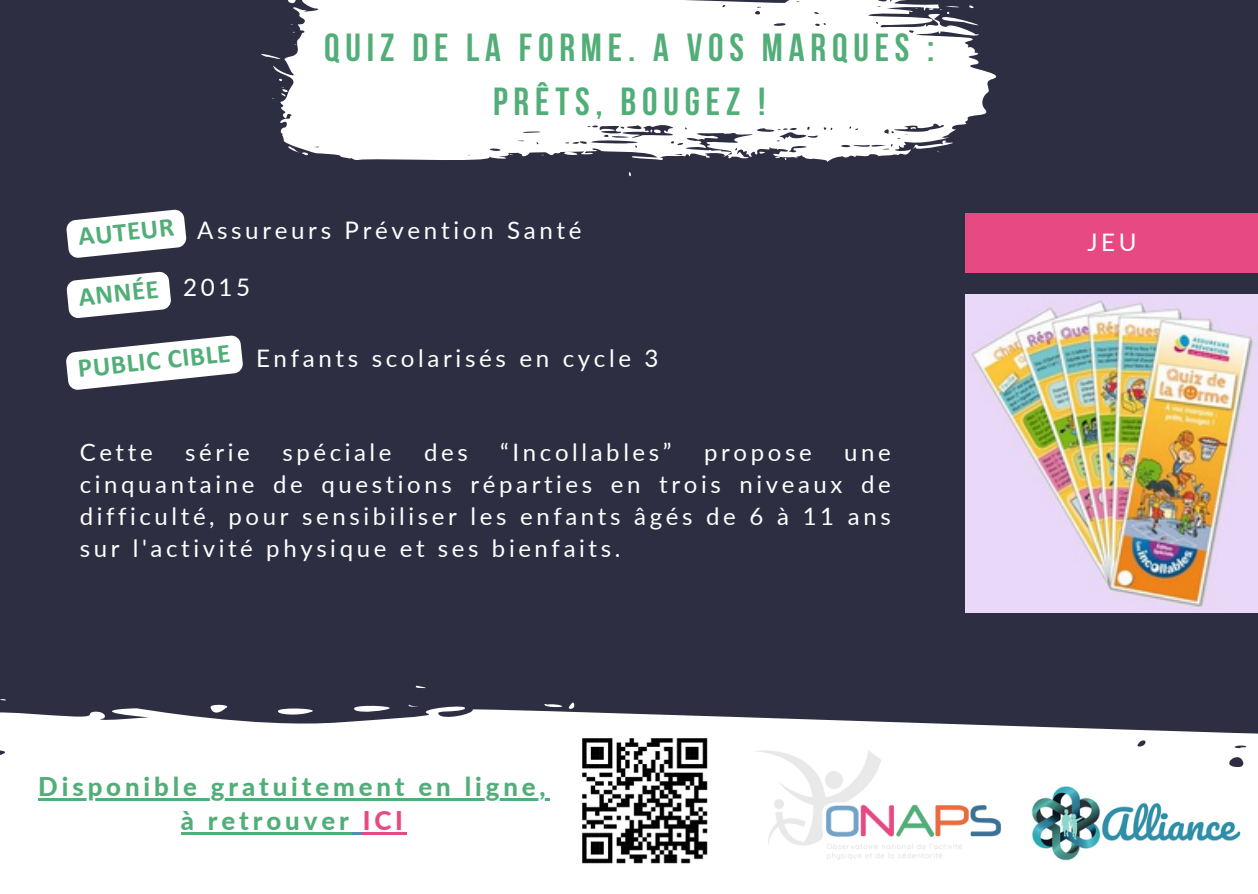
<style>
.page{position:relative;width:1258px;height:894px;background:#fff}
.page>*{position:absolute;margin:0;border:0;box-sizing:border-box;transform-origin:0 0}
.t1{font:700 39px/54px "Bebas Neue";letter-spacing:.15em;color:#52ae78;text-align:center}
.t2{font:700 27px "Calibri";color:#52ae78}
.t3{font:800 25.8px/34.5px "Lato";letter-spacing:.15em;color:#52ae78;text-align:center}
.t4{font:24px/32.1px "Lato";letter-spacing:.15em;color:#fff;text-align:justify}
.t5{font:24px "Lato";letter-spacing:.15em;color:#feffff}
.s1{color:#e74982}
</style>
<div class="page">
<div style="left:0;top:0;width:1258px;height:893px;background:#2d2e42"></div>
<svg style="left:0;top:685px;width:1258px;height:208px;fill:#fff"></svg>
<svg style="left:261px;top:0;width:736px;height:177px;fill:#fff"></svg>
<hr style="left:38px;top:797px;width:511px;height:3px;background:#52ae78">
<hr style="left:181px;top:832px;width:172px;height:2px;background:#52ae78">
<svg style="left:353px;top:832px;width:10px;height:2px"></svg>
<hr style="left:363px;top:832px;width:44px;height:2px;background:#e74982">
<img style="left:965px;top:295px;width:293px;height:317px">
<div style="left:965px;top:213px;width:293px;height:60px;background:#e74982"></div>
<img style="left:576px;top:732px;width:135px;height:135px">
<svg style="left:66px;top:209px;width:121px;height:49px"></svg>
<svg style="left:66px;top:271px;width:105px;height:47px"></svg>
<svg style="left:66px;top:335px;width:177px;height:55px"></svg>
<img style="left:753px;top:750px;width:248px;height:113px">
<img style="left:1017px;top:773px;width:234px;height:101px">
<p class="t1" style="left:324px;top:24px;width:612px">QUIZ DE LA FORME. A VOS MARQUES :<br>PRÊTS, BOUGEZ !</p>
<p class="t2" style="left:77px;top:225px;width:98px;rotate:-6deg">AUTEUR</p>
<h4 class="t2" style="left:77px;top:285px;width:82px;rotate:-6deg">ANNÉE</h4>
<p class="t2" style="left:77px;top:357px;width:155px;rotate:-6deg">PUBLIC CIBLE</p>
<p class="t5" style="left:197px;top:215px;width:386px">Assureurs Prévention Santé</p>
<p class="t4" style="left:183px;top:271px;width:68px">2015</p>
<h2 class="t4" style="left:256px;top:342px;width:404px">Enfants scolarisés en cycle 3</h2>
<h2 class="t4" style="left:80px;top:435px;width:74px">Cette</h2>
<h2 class="t4" style="left:185px;top:435px;width:66px">série</h2>
<h2 class="t4" style="left:282px;top:435px;width:111px">spéciale</h2>
<h2 class="t4" style="left:424px;top:435px;width:45px">des</h2>
<h2 class="t4" style="left:500px;top:435px;width:173px">“Incollables”</h2>
<h2 class="t4" style="left:704px;top:435px;width:109px">propose</h2>
<h2 class="t4" style="left:80px;top:435px;width:812px;text-indent:764px">une cinquantaine de questions réparties en trois niveaux de difficulté, pour sensibiliser les enfants âgés de 6 à 11 ans sur l'activité physique et ses bienfaits.</h2>
<p class="t3" style="left:38px;top:768px;width:509px">Disponible gratuitement en ligne, à retrouver <span class="s1">ICI</span></p>
<p class="t4" style="left:1087px;top:226px;width:51px">JEU</p>
</div>
